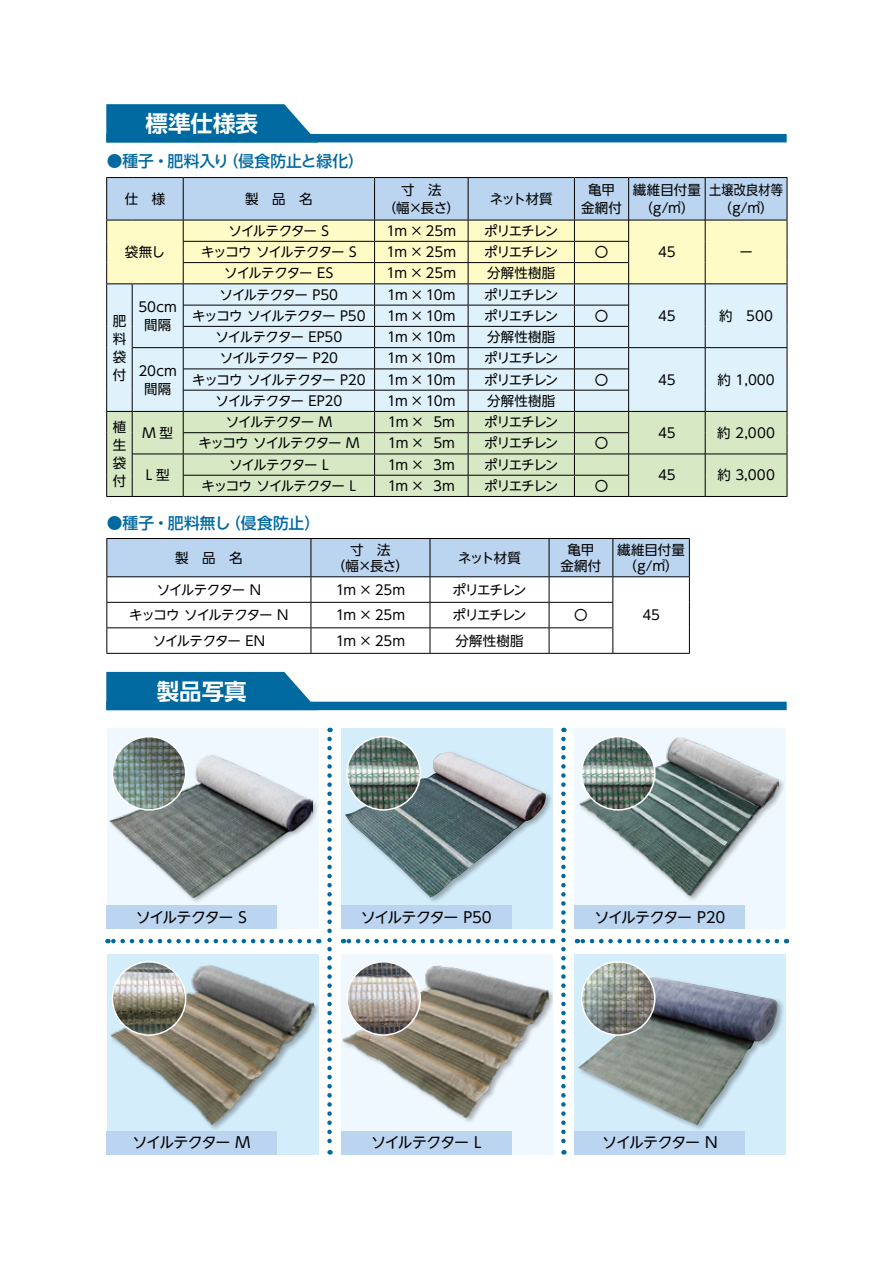
<style>
.page{position:relative;width:893px;height:1263px;background:#fff}
.page>*{position:absolute;margin:0;border:0;box-sizing:border-box;transform-origin:0 0}
.t1{font:700 22.5px "UD Shin Go NT Pro De";color:#fff}
.t2{font:500 15.75px "UD Shin Go NT Pro";letter-spacing:.005em;color:#0069a0}
.t3{font:15px "UD Shin Go NT Pro";letter-spacing:-.085em;color:#000}
.t4{font:15px "UD Shin Go NT Pro";letter-spacing:-.065em;color:#000}
.t5{font:13.5px/18px "UD Shin Go NT Pro";letter-spacing:-.055em;color:#000;text-align:center}
.t6{font:13.5px "UD Shin Go NT Pro";letter-spacing:-.08em;color:#000}
.t7{font:13.5px "UD Shin Go NT Pro";letter-spacing:-.035em;color:#000}
.t8{font:13.5px/18px "UD Shin Go NT Pro";letter-spacing:-.055em;color:#000;text-align:center;scale:.9 1}
</style>
<div class="page">
<div style="left:107px;top:728px;width:211px;height:201px;background:#eff8fe"></div>
<img style="left:110px;top:755px;width:202px;height:143px">
<img style="left:107px;top:954px;width:211px;height:185px">
<div style="left:341px;top:728px;width:211px;height:201px;background:#d3edfb"></div>
<img style="left:345px;top:752px;width:201px;height:145px">
<div style="left:341px;top:954px;width:211px;height:200px;background:#eff8fe"></div>
<img style="left:342px;top:964px;width:210px;height:158px">
<div style="left:575px;top:728px;width:211px;height:201px;background:#eff8fe"></div>
<img style="left:579px;top:738px;width:200px;height:158px">
<div style="left:575px;top:954px;width:211px;height:200px;background:#d3edfb"></div>
<div style="left:577px;top:976px;width:208px;height:156px;background:#000;opacity:.3"></div>
<img style="left:578px;top:977px;width:200px;height:148px">
<svg style="left:327px;top:739px;width:5px;height:415px"></svg>
<svg style="left:561px;top:739px;width:5px;height:415px"></svg>
<svg style="left:107px;top:939px;width:202px;height:4px"></svg>
<svg style="left:343px;top:939px;width:200px;height:4px"></svg>
<svg style="left:577px;top:939px;width:200px;height:4px"></svg>
<img style="left:112px;top:737px;width:74px;height:73px;border-radius:37px">
<div style="left:112px;top:736px;width:74px;height:75px;border:2px solid #fff;border-radius:50%"></div>
<img style="left:112px;top:962px;width:74px;height:73px;border-radius:37px">
<div style="left:112px;top:961px;width:74px;height:75px;border:2px solid #fff;border-radius:50%"></div>
<img style="left:347px;top:962px;width:73px;height:73px;border-radius:37px">
<div style="left:346px;top:961px;width:75px;height:75px;border:2px solid #fff;border-radius:50%"></div>
<img style="left:582px;top:962px;width:73px;height:73px;border-radius:37px">
<div style="left:581px;top:961px;width:74px;height:75px;border:2px solid #fff;border-radius:50%"></div>
<img style="left:347px;top:737px;width:73px;height:73px;border-radius:37px">
<div style="left:346px;top:736px;width:75px;height:75px;border:2px solid #fff;border-radius:50%"></div>
<img style="left:582px;top:737px;width:73px;height:73px;border-radius:37px">
<div style="left:581px;top:736px;width:74px;height:75px;border:2px solid #fff;border-radius:50%"></div>
<svg style="left:106px;top:177px;width:682px;height:320px"></svg>
<hr style="left:106px;top:653px;width:205px;height:1px;background:#000">
<hr style="left:311px;top:653px;width:119px;height:1px;background:#000">
<hr style="left:430px;top:653px;width:119px;height:1px;background:#000">
<hr style="left:549px;top:653px;width:64px;height:1px;background:#000">
<hr style="left:613px;top:653px;width:77px;height:1px;background:#000">
<svg style="left:106px;top:538px;width:584px;height:115px"></svg>
<div style="left:106px;top:702px;width:681px;height:8px;background:#0069a0"></div>
<svg style="left:106px;top:672px;width:212px;height:38px"></svg>
<div style="left:106px;top:905px;width:170px;height:24px;background:#bbd4ef"></div>
<div style="left:106px;top:1131px;width:170px;height:23px;background:#bbd4ef"></div>
<div style="left:341px;top:905px;width:170px;height:24px;background:#bbd4ef"></div>
<div style="left:341px;top:1131px;width:170px;height:23px;background:#bbd4ef"></div>
<div style="left:575px;top:905px;width:170px;height:24px;background:#bbd4ef"></div>
<div style="left:575px;top:1131px;width:170px;height:23px;background:#bbd4ef"></div>
<div style="left:106px;top:134px;width:681px;height:8px;background:#0069a0"></div>
<svg style="left:106px;top:104px;width:212px;height:38px"></svg>
<h1 class="t1" style="left:146px;top:105px;width:114px">標準仕様表</h1>
<p class="t2" style="left:107px;top:148px;width:259px">●種子・肥料入り（侵食防止と緑化）</p>
<p class="t5" style="left:125px;top:189px;width:42px">仕　様</p>
<p class="t5" style="left:245px;top:189px;width:69px">製　品　名</p>
<p class="t5" style="left:383px;top:180px;width:79px">寸　法<br>（幅×長さ）</p>
<p class="t5" style="left:490px;top:189px;width:64px">ネット材質</p>
<p class="t5" style="left:581px;top:180px;width:42px">亀甲金網付</p>
<p class="t5" style="left:633px;top:180px;width:69px">繊維目付量（g/㎡）</p>
<p class="t8" style="left:709px;top:180px;width:84px">土壌改良材等（g/㎡）</p>
<p class="t5" style="left:125px;top:243px;width:41px">袋無し</p>
<p class="t6" style="left:229px;top:220px;width:102px">ソイルテクター S</p>
<p class="t5" style="left:387px;top:221px;width:71px">1m × 25m</p>
<p class="t5" style="left:484px;top:221px;width:76px">ポリエチレン</p>
<p class="t6" style="left:201px;top:241px;width:157px">キッコウ ソイルテクター S</p>
<p class="t5" style="left:387px;top:243px;width:71px">1m × 25m</p>
<p class="t5" style="left:484px;top:243px;width:76px">ポリエチレン</p>
<p class="t5" style="left:595px;top:243px;width:15px">〇</p>
<p class="t5" style="left:658px;top:243px;width:19px">45</p>
<p class="t5" style="left:739px;top:243px;width:15px">ー</p>
<p class="t6" style="left:224px;top:262px;width:111px">ソイルテクター ES</p>
<p class="t5" style="left:387px;top:264px;width:71px">1m × 25m</p>
<p class="t5" style="left:487px;top:264px;width:70px">分解性樹脂</p>
<p class="t5" style="left:113px;top:311px;width:15px;text-align:justify">肥料袋付</p>
<p class="t5" style="left:138px;top:297px;width:40px">50cm間隔</p>
<p class="t5" style="left:139px;top:361px;width:40px">20cm間隔</p>
<p class="t5" style="left:220px;top:285px;width:120px">ソイルテクター P50</p>
<p class="t5" style="left:387px;top:285px;width:70px">1m ×10m</p>
<p class="t5" style="left:484px;top:285px;width:76px">ポリエチレン</p>
<p class="t6" style="left:192px;top:305px;width:175px">キッコウ ソイルテクター P50</p>
<p class="t5" style="left:387px;top:306px;width:70px">1m ×10m</p>
<p class="t5" style="left:484px;top:306px;width:76px">ポリエチレン</p>
<p class="t5" style="left:595px;top:306px;width:15px">〇</p>
<p class="t5" style="left:658px;top:306px;width:19px">45</p>
<p class="t5" style="left:719px;top:306px;width:55px">約 500</p>
<p class="t7" style="left:215px;top:326px;width:128px">ソイルテクター EP50</p>
<p class="t5" style="left:387px;top:328px;width:70px">1m ×10m</p>
<p class="t5" style="left:487px;top:328px;width:70px">分解性樹脂</p>
<p class="t5" style="left:220px;top:349px;width:120px">ソイルテクター P20</p>
<p class="t5" style="left:387px;top:349px;width:70px">1m ×10m</p>
<p class="t5" style="left:484px;top:349px;width:76px">ポリエチレン</p>
<p class="t6" style="left:192px;top:369px;width:175px">キッコウ ソイルテクター P20</p>
<p class="t5" style="left:387px;top:370px;width:70px">1m ×10m</p>
<p class="t5" style="left:484px;top:370px;width:76px">ポリエチレン</p>
<p class="t5" style="left:595px;top:370px;width:15px">〇</p>
<p class="t5" style="left:658px;top:370px;width:19px">45</p>
<p class="t5" style="left:717px;top:370px;width:59px">約 1,000</p>
<p class="t7" style="left:216px;top:390px;width:128px">ソイルテクター EP20</p>
<p class="t5" style="left:387px;top:391px;width:70px">1m ×10m</p>
<p class="t5" style="left:487px;top:391px;width:70px">分解性樹脂</p>
<p class="t6" style="left:226px;top:411px;width:108px">ソイルテクター M</p>
<p class="t5" style="left:388px;top:413px;width:69px">1m × 5m</p>
<p class="t5" style="left:484px;top:413px;width:76px">ポリエチレン</p>
<p class="t5" style="left:113px;top:418px;width:15px;text-align:justify">植生袋付</p>
<p class="t5" style="left:142px;top:423px;width:32px">M 型</p>
<p class="t5" style="left:658px;top:423px;width:19px">45</p>
<p class="t5" style="left:717px;top:423px;width:59px">約 2,000</p>
<p class="t6" style="left:198px;top:432px;width:163px">キッコウ ソイルテクター M</p>
<p class="t5" style="left:388px;top:434px;width:69px">1m × 5m</p>
<p class="t5" style="left:484px;top:434px;width:76px">ポリエチレン</p>
<p class="t5" style="left:595px;top:434px;width:15px">〇</p>
<p class="t6" style="left:229px;top:454px;width:101px">ソイルテクター L</p>
<p class="t5" style="left:388px;top:455px;width:69px">1m × 3m</p>
<p class="t5" style="left:484px;top:455px;width:76px">ポリエチレン</p>
<p class="t5" style="left:658px;top:466px;width:19px">45</p>
<p class="t5" style="left:717px;top:466px;width:59px">約 3,000</p>
<p class="t5" style="left:146px;top:466px;width:25px">L 型</p>
<p class="t6" style="left:202px;top:475px;width:156px">キッコウ ソイルテクター L</p>
<p class="t5" style="left:388px;top:476px;width:69px">1m × 3m</p>
<p class="t5" style="left:484px;top:476px;width:76px">ポリエチレン</p>
<p class="t5" style="left:595px;top:476px;width:15px">〇</p>
<p class="t2" style="left:107px;top:510px;width:215px">●種子・肥料無し（侵食防止）</p>
<p class="t5" style="left:175px;top:548px;width:69px">製　品　名</p>
<p class="t5" style="left:332px;top:541px;width:79px;line-height:16.5px">寸　法<br>（幅×長さ）</p>
<p class="t5" style="left:458px;top:548px;width:64px">ネット材質</p>
<p class="t5" style="left:560px;top:541px;width:42px;line-height:16.5px">亀甲金網付</p>
<p class="t5" style="left:617px;top:541px;width:69px;line-height:16.5px">繊維目付量（g/㎡）</p>
<p class="t6" style="left:157px;top:579px;width:106px">ソイルテクター N</p>
<p class="t5" style="left:336px;top:580px;width:71px">1m × 25m</p>
<p class="t5" style="left:452px;top:580px;width:76px">ポリエチレン</p>
<p class="t6" style="left:129px;top:604px;width:161px">キッコウ ソイルテクター N</p>
<p class="t5" style="left:336px;top:606px;width:71px">1m × 25m</p>
<p class="t5" style="left:452px;top:606px;width:76px">ポリエチレン</p>
<p class="t5" style="left:574px;top:606px;width:15px">〇</p>
<p class="t5" style="left:642px;top:606px;width:19px">45</p>
<p class="t6" style="left:153px;top:630px;width:114px">ソイルテクター EN</p>
<p class="t5" style="left:336px;top:631px;width:71px">1m × 25m</p>
<p class="t5" style="left:455px;top:631px;width:70px">分解性樹脂</p>
<h1 class="t1" style="left:157px;top:673px;width:91px">製品写真</h1>
<p class="t3" style="left:136px;top:905px;width:113px">ソイルテクター S</p>
<p class="t3" style="left:133px;top:1130px;width:119px">ソイルテクター M</p>
<p class="t4" style="left:361px;top:905px;width:133px">ソイルテクター P50</p>
<p class="t3" style="left:371px;top:1130px;width:112px">ソイルテクター L</p>
<p class="t4" style="left:594px;top:905px;width:132px">ソイルテクター P20</p>
<p class="t3" style="left:602px;top:1130px;width:117px">ソイルテクター N</p>
</div>
